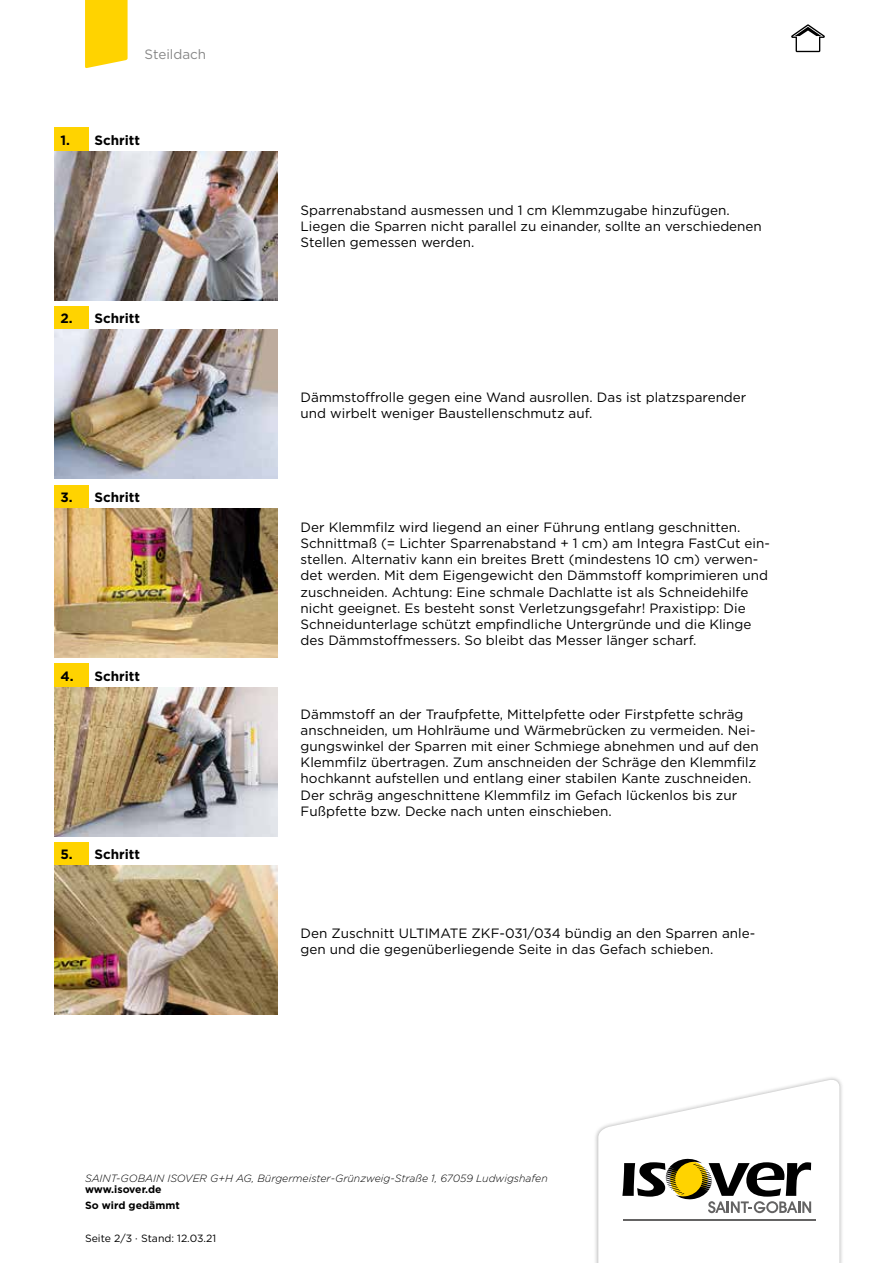
<style>
.page{position:relative;width:893px;height:1263px;background:#fff}
.page>*{position:absolute;margin:0;border:0;box-sizing:border-box;transform-origin:0 0}
.t1{font:13.5px/16.2px "Gotham";color:#000}
.t2{font:700 13.5px "Gotham";color:#000}
.t3{font:13.5px "Gotham";color:#878787}
.t4{font:italic 300 10.5px "Gotham";color:#000}
.t5{font:700 10.5px "Gotham";color:#000}
.t6{font:10.5px "Gotham";color:#000}
</style>
<div class="page">
<div style="left:594px;top:1075px;width:250px;height:188px;background:#000;opacity:.3"></div>
<svg style="left:598px;top:1078px;width:241px;height:185px"></svg>
<svg style="left:85px;top:0;width:43px;height:68px;background:#ffd511"></svg>
<svg style="left:791px;top:24px;width:34px;height:28px"></svg>
<div style="left:54px;top:128px;width:34px;height:23px;background:#ffd300"></div>
<img style="left:54px;top:151px;width:224px;height:149px">
<div style="left:54px;top:306px;width:34px;height:24px;background:#ffd300"></div>
<img style="left:54px;top:330px;width:224px;height:149px">
<div style="left:54px;top:485px;width:34px;height:23px;background:#ffd300"></div>
<img style="left:54px;top:508px;width:224px;height:150px">
<div style="left:54px;top:664px;width:34px;height:23px;background:#ffd300"></div>
<img style="left:54px;top:687px;width:224px;height:149px">
<div style="left:54px;top:842px;width:34px;height:24px;background:#ffd300"></div>
<img style="left:54px;top:866px;width:224px;height:149px">
<p class="t3" style="left:145px;top:46px;width:63px">Steildach</p>
<p class="t2" style="left:60px;top:131px;width:81px">1. Schritt</p>
<p class="t2" style="left:60px;top:310px;width:81px">2. Schritt</p>
<p class="t2" style="left:60px;top:488px;width:81px">3. Schritt</p>
<p class="t2" style="left:60px;top:667px;width:81px">4. Schritt</p>
<p class="t2" style="left:60px;top:846px;width:81px">5. Schritt</p>
<p class="t1" style="left:301px;top:202px;width:463px">Sparrenabstand ausmessen und 1 cm Klemmzugabe hinzufügen.<br>Liegen die Sparren nicht parallel zu einander, sollte an verschiedenen<br>Stellen gemessen werden.</p>
<p class="t1" style="left:301px;top:388px;width:447px">Dämmstoffrolle gegen eine Wand ausrollen. Das ist platzsparender und wirbelt weniger Baustellenschmutz auf.</p>
<p class="t1" style="left:301px;top:519px;width:471px">Der Klemmfilz wird liegend an einer Führung entlang geschnitten.<br>Schnittmaß (= Lichter Sparrenabstand + 1 cm) am Integra FastCut ein&shy;stellen. Alternativ kann ein breites Brett (mindestens 10 cm) verwen&shy;det werden. Mit dem Eigengewicht den Dämmstoff komprimieren und zuschneiden. Achtung: Eine schmale Dachlatte ist als Schneidehilfe nicht geeignet. Es besteht sonst Verletzungsgefahr! Praxistipp: Die Schneidunterlage schützt empfindliche Untergründe und die Klinge des Dämmstoffmessers. So bleibt das Messer länger scharf.</p>
<p class="t1" style="left:301px;top:705px;width:460px">Dämmstoff an der Traufpfette, Mittelpfette oder Firstpfette schräg anschneiden, um Hohlräume und Wärmebrücken zu vermeiden. Nei&shy;gungswinkel der Sparren mit einer Schmiege abnehmen und auf den Klemmfilz übertragen. Zum anschneiden der Schräge den Klemmfilz hochkannt aufstellen und entlang einer stabilen Kante zuschneiden.<br>Der schräg angeschnittene Klemmfilz im Gefach lückenlos bis zur Fußpfette bzw. Decke nach unten einschieben.</p>
<p class="t1" style="left:301px;top:924px;width:456px">Den Zuschnitt ULTIMATE ZKF-031/034 bündig an den Sparren anle&shy;gen und die gegenüberliegende Seite in das Gefach schieben.</p>
<p class="t4" style="left:85px;top:1171px;width:464px">SAINT-GOBAIN ISOVER G+H AG, Bürgermeister-Grünzweig-Straße 1, 67059 Ludwigshafen</p>
<p class="t5" style="left:85px;top:1198px;width:96px">So wird gedämmt</p>
<p class="t6" style="left:85px;top:1231px;width:133px">Seite 2/3 · Stand: 12.03.21</p>
<p class="t5" style="left:85px;top:1182px;width:78px">www.isover.de</p>
</div>
